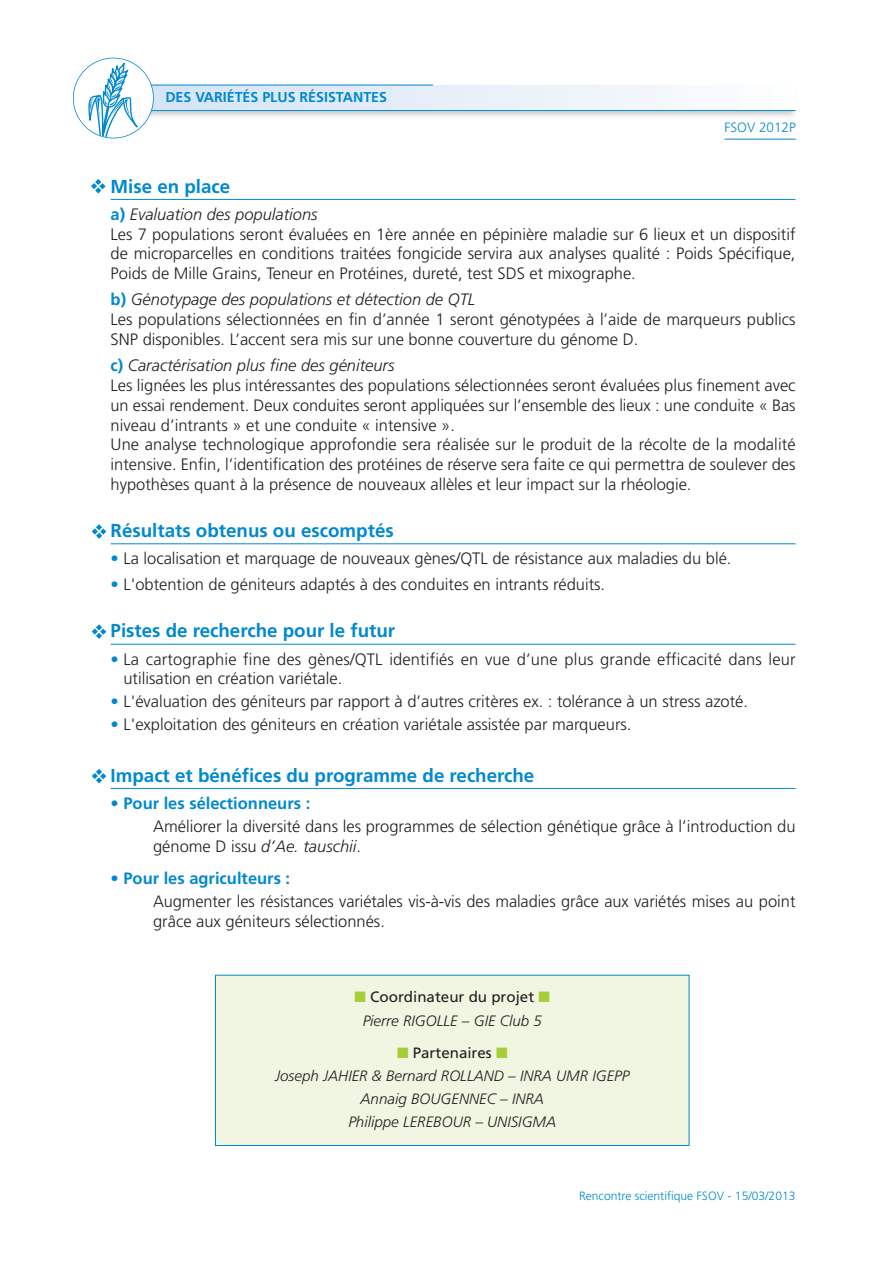
<style>
.page{position:relative;width:893px;height:1263px;background:#fff}
.page>*{position:absolute;margin:0;border:0;box-sizing:border-box;transform-origin:0 0}
.t1{font:700 18.75px "Frutiger";color:#0089cf}
.t2{font:300 16.5px/19.8px "Frutiger";color:#231f20}
.t3{font:700 16.5px "Frutiger";color:#0089cf}
.t4{font:italic 300 15px/23.2px "Frutiger";color:#231f20;text-align:center}
.t5{font:700 14.25px "Frutiger";color:#0089cf}
.t6{font:300 13.5px "Frutiger";color:#0089cf}
.t7{font:300 12px "Frutiger";color:#0089cf}
.s1{font-weight:700;color:#0089cf}
.s2{font-style:italic}
.s3{color:#0089cf}
.s4{color:#a6ce39}
.s5{font-weight:400;font-style:normal}
</style>
<div class="page">
<hr style="left:111px;top:199px;width:684px;height:1px;background:#0089cf">
<hr style="left:111px;top:543px;width:684px;height:1px;background:#0089cf">
<hr style="left:111px;top:644px;width:684px;height:1px;background:#0089cf">
<hr style="left:111px;top:788px;width:684px;height:1px;background:#0089cf">
<svg style="left:91px;top:179px;width:14px;height:14px"></svg>
<svg style="left:92px;top:624px;width:14px;height:15px"></svg>
<div style="left:216px;top:975px;width:472px;height:170px;background:#f1f6e2"></div>
<div style="left:215px;top:975px;width:474px;height:171px;border:1px solid #0089cf"></div>
<img style="left:145px;top:80px;width:651px;height:42px">
<div style="left:140px;top:85px;width:655px;height:26px;background:linear-gradient(to right,#d3e3f5,#fcfdfe)"></div>
<img style="left:724px;top:138px;width:71px;height:1px">
<hr style="left:724px;top:139px;width:71px;height:1px;background:#0089cf">
<hr style="left:143px;top:85px;width:290px;height:1px;background:#0089cf">
<hr style="left:143px;top:110px;width:652px;height:1px;background:#0089cf">
<div style="left:74px;top:58px;width:79px;height:80px;background:#fff;border-radius:50%"></div>
<svg style="left:88px;top:63px;width:50px;height:75px"></svg>
<div style="left:73px;top:58px;width:81px;height:80px;border:2px solid #0089cf;border-radius:50%"></div>
<svg style="left:92px;top:524px;width:14px;height:15px"></svg>
<svg style="left:92px;top:769px;width:14px;height:14px"></svg>
<p class="t5" style="left:165px;top:91px;width:223px">DES VARIÉTÉS PLUS RÉSISTANTES</p>
<p class="t6" style="left:724px;top:122px;width:73px">FSOV 2012P</p>
<p class="t1" style="left:111px;top:179px;width:121px">Mise en place</p>
<p class="t2" style="left:111px;top:205px;width:686px"><span class="s1">a)</span> <span class="s2">Evaluation des populations<br></span>Les 7 populations seront évaluées en 1ère année en pépinière maladie sur 6 lieux et un dispositif de microparcelles en conditions traitées fongicide servira aux analyses qualité : Poids Spécifique, Poids de Mille Grains, Teneur en Protéines, dureté, test SDS et mixographe.</p>
<p class="t2" style="left:111px;top:291px;width:686px"><span class="s1">b)</span> <span class="s2">Génotypage des populations et détection de QTL<br></span>Les populations sélectionnées en fin d’année 1 seront génotypées à l’aide de marqueurs publics<br>SNP disponibles. L’accent sera mis sur une bonne couverture du génome D.</p>
<p class="t2" style="left:111px;top:357px;width:686px"><span class="s1">c)</span> <span class="s2">Caractérisation plus fine des géniteurs<br></span>Les lignées les plus intéressantes des populations sélectionnées seront évaluées plus finement avec un essai rendement. Deux conduites seront appliquées sur l’ensemble des lieux : une conduite « Bas niveau d’intrants » et une conduite « intensive ».<br>Une analyse technologique approfondie sera réalisée sur le produit de la récolte de la modalité intensive. Enfin, l’identification des protéines de réserve sera faite ce qui permettra de soulever des hypothèses quant à la présence de nouveaux allèles et leur impact sur la rhéologie.</p>
<p class="t1" style="left:111px;top:523px;width:284px">Résultats obtenus ou escomptés</p>
<p class="t2" style="left:111px;top:550px;width:622px"><span class="s3">•</span> La localisation et marquage de nouveaux gènes/QTL de résistance aux maladies du blé.</p>
<p class="t2" style="left:111px;top:576px;width:496px"><span class="s3">•</span> L'obtention de géniteurs adaptés à des conduites en intrants réduits.</p>
<p class="t1" style="left:111px;top:623px;width:286px">Pistes de recherche pour le futur</p>
<p class="t2" style="left:123px;top:650px;width:673px;text-indent:-13px"><span class="s3">•</span> La cartographie fine des gènes/QTL identifiés en vue d’une plus grande efficacité dans leur utilisation en création variétale.</p>
<p class="t2" style="left:111px;top:693px;width:639px"><span class="s3">•</span> L'évaluation des géniteurs par rapport à d’autres critères ex. : tolérance à un stress azoté.</p>
<p class="t2" style="left:111px;top:716px;width:522px"><span class="s3">•</span> L'exploitation des géniteurs en création variétale assistée par marqueurs.</p>
<p class="t1" style="left:111px;top:768px;width:425px">Impact et bénéfices du programme de recherche</p>
<p class="t3" style="left:111px;top:796px;width:201px">• Pour les sélectionneurs :</p>
<p class="t2" style="left:153px;top:817px;width:644px">Améliorer la diversité dans les programmes de sélection génétique grâce à l’introduction du génome D issu <span class="s2">d’Ae. tauschii</span>.</p>
<p class="t3" style="left:111px;top:872px;width:181px">• Pour les agriculteurs :</p>
<p class="t2" style="left:153px;top:893px;width:644px">Augmenter les résistances variétales vis-à-vis des maladies grâce aux variétés mises au point grâce aux géniteurs sélectionnés.</p>
<p class="t4" style="left:354px;top:987px;width:197px"><span class="s4">■</span> <span class="s5">Coordinateur du projet</span> <span class="s4">■<br></span>Pierre RIGOLLE – GIE Club 5</p>
<p class="t4" style="left:275px;top:1042px;width:356px"><span class="s4">■</span> <span class="s5">Partenaires</span> <span class="s4">■<br></span>Joseph JAHIER &amp; Bernard ROLLAND – INRA UMR IGEPP<br>Annaig BOUGENNEC – INRA<br>Philippe LEREBOUR – UNISIGMA</p>
<p class="t7" style="left:579px;top:1191px;width:218px">Rencontre scientifique FSOV - 15/03/2013</p>
</div>
